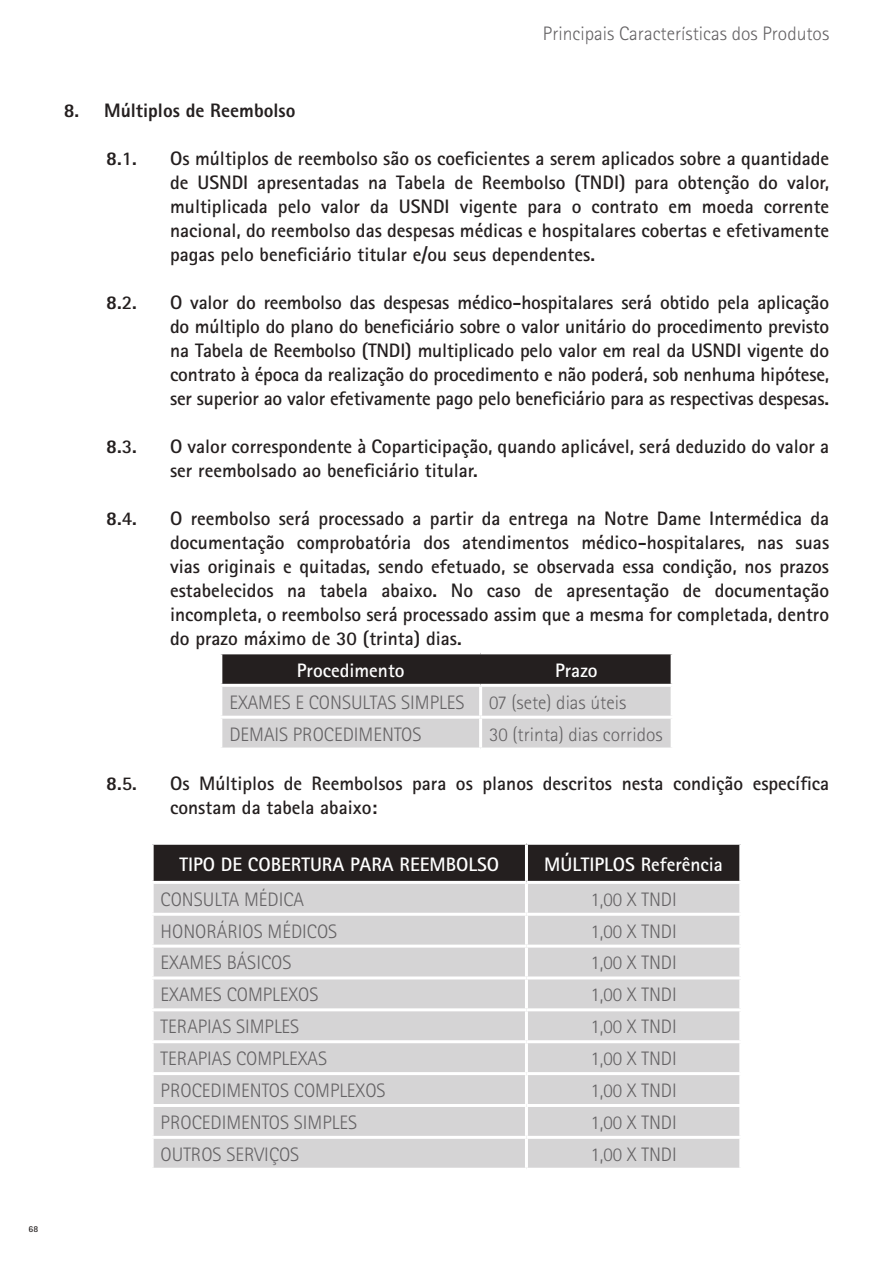
<style>
.page{position:relative;width:893px;height:1263px;background:#fff}
.page>*{position:absolute;margin:0;border:0;box-sizing:border-box;transform-origin:0 0}
.t1{font:700 19.5px/24px "Rotis Sans Serif";color:#241f1f;text-align:justify}
.t2{font:300 19.5px "Rotis Sans Serif";color:#656365}
.t3{font:700 19.5px "Rotis Sans Serif";color:#fff}
.t4{font:800 19.5px "Rotis Sans Serif";color:#241f1f}
.t5{font:700 9px "Rotis Sans Serif";color:#241f1f}
.s1{font-weight:800}
</style>
<div class="page">
<svg style="left:222px;top:654px;width:449px;height:93px;background:#999797"></svg>
<hr style="left:480px;top:654px;width:1px;height:30px;background:#241f1f">
<hr style="left:479px;top:687px;width:3px;height:29px;background:#fff">
<hr style="left:219px;top:716px;width:262px;height:3px;background:#fff">
<hr style="left:481px;top:716px;width:193px;height:3px;background:#fff">
<hr style="left:479px;top:719px;width:3px;height:28px;background:#fff">
<hr style="left:219px;top:684px;width:262px;height:3px;background:#fff">
<hr style="left:481px;top:684px;width:193px;height:3px;background:#fff">
<div style="left:154px;top:845px;width:585px;height:36px;background:#241f1f"></div>
<div style="left:154px;top:884px;width:585px;height:284px;background:#d5d4d5"></div>
<hr style="left:525px;top:845px;width:3px;height:36px;background:#fff">
<hr style="left:525px;top:884px;width:3px;height:29px;background:#fff">
<hr style="left:151px;top:913px;width:375px;height:3px;background:#fff">
<hr style="left:525px;top:916px;width:3px;height:29px;background:#fff">
<hr style="left:526px;top:913px;width:216px;height:3px;background:#fff">
<hr style="left:151px;top:945px;width:375px;height:3px;background:#fff">
<hr style="left:525px;top:948px;width:3px;height:28px;background:#fff">
<hr style="left:526px;top:945px;width:216px;height:3px;background:#fff">
<hr style="left:151px;top:976px;width:375px;height:3px;background:#fff">
<hr style="left:525px;top:979px;width:3px;height:29px;background:#fff">
<hr style="left:526px;top:976px;width:216px;height:3px;background:#fff">
<hr style="left:151px;top:1008px;width:375px;height:3px;background:#fff">
<hr style="left:525px;top:1011px;width:3px;height:29px;background:#fff">
<hr style="left:526px;top:1008px;width:216px;height:3px;background:#fff">
<hr style="left:151px;top:1040px;width:375px;height:3px;background:#fff">
<hr style="left:525px;top:1043px;width:3px;height:29px;background:#fff">
<hr style="left:526px;top:1040px;width:216px;height:3px;background:#fff">
<hr style="left:151px;top:1072px;width:375px;height:3px;background:#fff">
<hr style="left:525px;top:1075px;width:3px;height:29px;background:#fff">
<hr style="left:526px;top:1072px;width:216px;height:3px;background:#fff">
<hr style="left:151px;top:1104px;width:375px;height:3px;background:#fff">
<hr style="left:525px;top:1107px;width:3px;height:29px;background:#fff">
<hr style="left:526px;top:1104px;width:216px;height:3px;background:#fff">
<hr style="left:151px;top:1136px;width:375px;height:3px;background:#fff">
<hr style="left:525px;top:1139px;width:3px;height:29px;background:#fff">
<hr style="left:526px;top:1136px;width:216px;height:3px;background:#fff">
<p class="t5" style="left:29px;top:1223px;width:11px">68</p>
<p class="t2" style="left:543px;top:23px;width:288px">Principais Características dos Produtos</p>
<p class="t4" style="left:64px;top:98px;width:233px">8. Múltiplos de Reembolso</p>
<p class="t1" style="left:106px;top:146px;width:32px"><span class="s1">8</span>.1.</p>
<p class="t1" style="left:170px;top:146px;width:661px">Os múltiplos de reembolso são os coeficientes a serem aplicados sobre a quantidade de USNDI apresentadas na Tabela de Reembolso (TNDI) para obtenção do valor, multiplicada pelo valor da USNDI vigente para o contrato em moeda corrente nacional, do reembolso das despesas médicas e hospitalares cobertas e efetivamente pagas pelo beneficiário titular e/ou seus dependentes.</p>
<p class="t1" style="left:106px;top:290px;width:32px"><span class="s1">8</span>.2.</p>
<p class="t1" style="left:170px;top:290px;width:661px">O valor do reembolso das despesas médico-hospitalares será obtido pela aplicação do múltiplo do plano do beneficiário sobre o valor unitário do procedimento previsto na Tabela de Reembolso (TNDI) multiplicado pelo valor em real da USNDI vigente do contrato à época da realização do procedimento e não poderá, sob nenhuma hipótese, ser superior ao valor efetivamente pago pelo beneficiário para as respectivas despesas.</p>
<p class="t1" style="left:106px;top:434px;width:32px"><span class="s1">8</span>.3.</p>
<p class="t1" style="left:170px;top:434px;width:661px">O valor correspondente à Coparticipação, quando aplicável, será deduzido do valor a ser reembolsado ao beneficiário titular.</p>
<p class="t1" style="left:106px;top:506px;width:32px"><span class="s1">8</span>.4.</p>
<p class="t1" style="left:170px;top:506px;width:661px">O reembolso será processado a partir da entrega na Notre Dame Intermédica da documentação comprobatória dos atendimentos médico-hospitalares, nas suas vias originais e quitadas, sendo efetuado, se observada essa condição, nos prazos estabelecidos na tabela abaixo. No caso de apresentação de documentação incompleta, o reembolso será processado assim que a mesma for completada, dentro do prazo máximo de 30 (trinta) dias.</p>
<p class="t3" style="left:297px;top:658px;width:109px">Procedimento</p>
<p class="t3" style="left:555px;top:658px;width:44px">Prazo</p>
<p class="t2" style="left:229px;top:691px;width:237px">EXAMES E CONSULTAS SIMPLES</p>
<p class="t2" style="left:489px;top:691px;width:139px">07 (sete) dias úteis</p>
<p class="t2" style="left:229px;top:723px;width:194px">DEMAIS PROCEDIMENTOS</p>
<p class="t2" style="left:489px;top:723px;width:175px">30 (trinta) dias corridos</p>
<p class="t1" style="left:106px;top:771px;width:32px"><span class="s1">8</span>.5.</p>
<p class="t1" style="left:170px;top:771px;width:661px">Os Múltiplos de Reembolsos para os planos descritos nesta condição específica constam da tabela abaixo:</p>
<p class="t3" style="left:179px;top:851px;width:321px">TIPO DE COBERTURA PARA REEMBOLSO</p>
<p class="t3" style="left:544px;top:851px;width:180px">MÚLTIPLOS Referência</p>
<p class="t2" style="left:161px;top:888px;width:145px">CONSULTA MÉDICA</p>
<p class="t2" style="left:590px;top:888px;width:88px">1,00 X TNDI</p>
<p class="t2" style="left:161px;top:920px;width:178px">HONORÁRIOS MÉDICOS</p>
<p class="t2" style="left:590px;top:920px;width:88px">1,00 X TNDI</p>
<p class="t2" style="left:161px;top:952px;width:132px">EXAMES BÁSICOS</p>
<p class="t2" style="left:590px;top:952px;width:88px">1,00 X TNDI</p>
<p class="t2" style="left:161px;top:983px;width:159px">EXAMES COMPLEXOS</p>
<p class="t2" style="left:590px;top:983px;width:88px">1,00 X TNDI</p>
<p class="t2" style="left:161px;top:1015px;width:140px">TERAPIAS SIMPLES</p>
<p class="t2" style="left:590px;top:1015px;width:88px">1,00 X TNDI</p>
<p class="t2" style="left:161px;top:1047px;width:168px">TERAPIAS COMPLEXAS</p>
<p class="t2" style="left:590px;top:1047px;width:88px">1,00 X TNDI</p>
<p class="t2" style="left:161px;top:1079px;width:226px">PROCEDIMENTOS COMPLEXOS</p>
<p class="t2" style="left:590px;top:1079px;width:88px">1,00 X TNDI</p>
<p class="t2" style="left:161px;top:1111px;width:198px">PROCEDIMENTOS SIMPLES</p>
<p class="t2" style="left:590px;top:1111px;width:88px">1,00 X TNDI</p>
<p class="t2" style="left:161px;top:1143px;width:140px">OUTROS SERVIÇOS</p>
<p class="t2" style="left:590px;top:1143px;width:88px">1,00 X TNDI</p>
</div>
